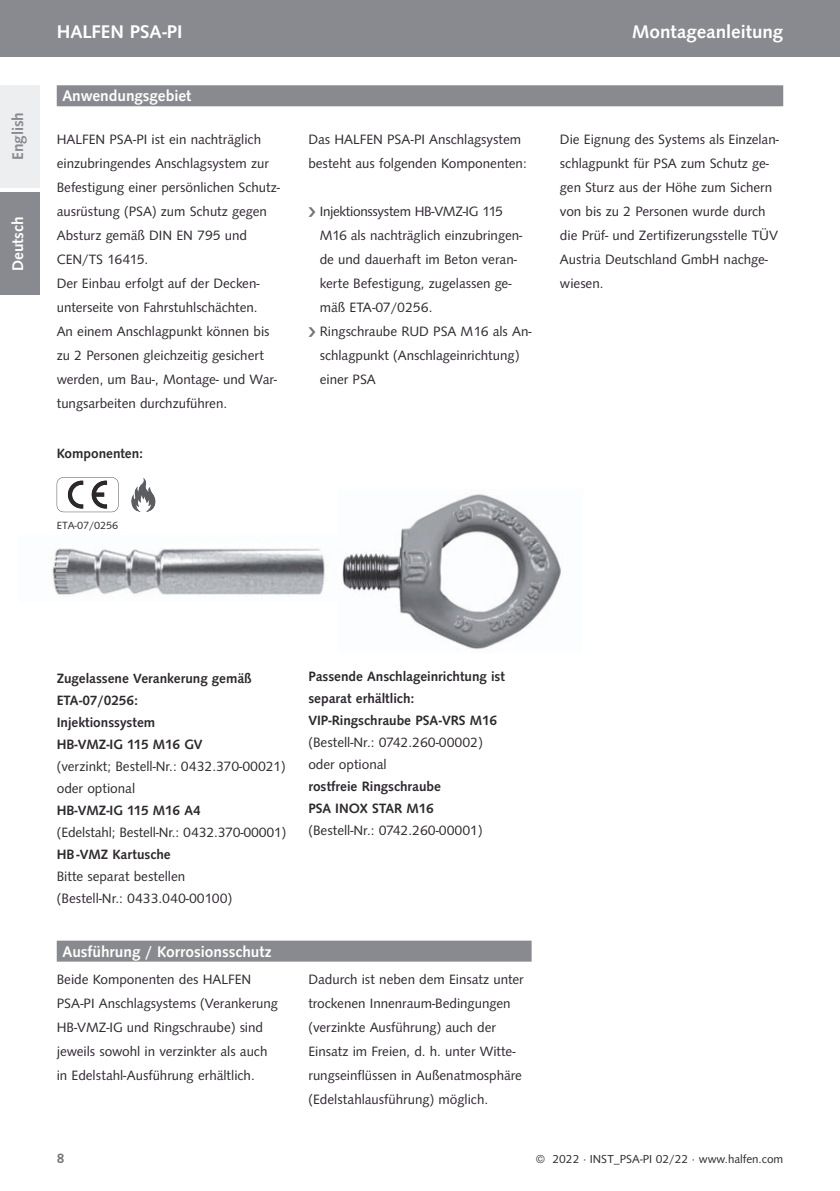
<style>
.page{position:relative;width:840px;height:1191px;background:#fff}
.page>*{position:absolute;margin:0;border:0;box-sizing:border-box;transform-origin:0 0}
.t1{font:500 19px "Syntax TOT";color:#fff}
.t2{font:500 16px "Syntax TOT";color:#fff}
.t3{font:500 16px "Syntax TOT";color:#888a8f}
.t4{font:14px/24px "Syntax TOT";color:#2c282c}
.t5{font:500 14px/22px "Syntax TOT";color:#2c282c}
.t6{font:500 14px "Syntax TOT";color:#717478}
.t7{font:12px "Syntax TOT";color:#2c282c}
.t8{font:10.8px "Syntax TOT";color:#2c282c}
</style>
<div class="page">
<div style="left:0;top:0;width:839px;height:57px;background:#888a8f"></div>
<div style="left:0;top:193px;width:40px;height:102px;background:#888a8f"></div>
<div style="left:0;top:85px;width:40px;height:102px;background:#edeeef"></div>
<div style="left:57px;top:85px;width:725px;height:21px;background:#888a8f"></div>
<div style="left:57px;top:940px;width:474px;height:21px;background:#888a8f"></div>
<img style="left:342px;top:494px;width:219px;height:155px">
<img style="left:56px;top:482px;width:323px;height:54px">
<img style="left:51px;top:535px;width:290px;height:60px">
<img style="left:342px;top:602px;width:37px;height:47px">
<img style="left:57px;top:477px;width:61px;height:35px">
<img style="left:58px;top:522px;width:60px;height:9px">
<img style="left:130px;top:477px;width:27px;height:35px">
<p class="t3" style="left:12px;top:160px;width:49px;rotate:-90deg">English</p>
<p class="t2" style="left:12px;top:271px;width:56px;rotate:-90deg">Deutsch</p>
<h1 class="t1" style="left:57px;top:25px;width:127px">HALFEN PSA-PI</h1>
<h1 class="t1" style="left:631px;top:25px;width:152px">Montageanleitung</h1>
<p class="t2" style="left:62px;top:90px;width:130px">Anwendungsgebiet</p>
<p class="t4" style="left:57px;top:129px;width:224px">HALFEN PSA-PI ist ein nachträglich einzubringendes Anschlagsystem zur Befestigung einer persönlichen Schutz&shy;ausrüstung (PSA) zum Schutz gegen Absturz gemäß DIN EN 795 und CEN/TS 16415.<br>Der Einbau erfolgt auf der Decken&shy;unterseite von Fahrstuhlschächten.<br>An einem Anschlagpunkt können bis zu 2 Personen gleichzeitig gesichert werden, um Bau-, Montage- und War&shy;tungsarbeiten durchzuführen.</p>
<p class="t5" style="left:57px;top:443px;width:88px">Komponenten:</p>
<p class="t8" style="left:57px;top:521px;width:63px">ETA-07/0256</p>
<p class="t4" style="left:308px;top:129px;width:220px">Das HALFEN PSA-PI Anschlagsystem besteht aus folgenden Komponenten:</p>
<p class="t4" style="left:319px;top:201px;width:213px">Injektionssystem HB-VMZ-IG 115<br>M16 als nachträglich einzubringen&shy;de und dauerhaft im Beton veran&shy;kerte Befestigung, zugelassen ge&shy;mäß ETA-07/0256.<br>Ringschraube RUD PSA M16 als An&shy;schlagpunkt (Anschlageinrichtung) einer PSA</p>
<p class="t4" style="left:559px;top:129px;width:220px">Die Eignung des Systems als Einzelan&shy;schlagpunkt für PSA zum Schutz ge&shy;gen Sturz aus der Höhe zum Sichern von bis zu 2 Personen wurde durch die Prüf- und Zertifizerungsstelle TÜV<br>Austria Deutschland GmbH nachge&shy;wiesen.</p>
<p class="t5" style="left:57px;top:668px;width:196px">Zugelassene Verankerung gemäß<br>ETA-07/0256:<br>Injektionssystem<br>HB-VMZ-IG 115 M16 GV</p>
<p class="t4" style="left:57px;top:756px;width:230px;line-height:22px">(verzinkt; Bestell-Nr.: 0432.370-00021) oder optional</p>
<p class="t5" style="left:57px;top:800px;width:145px">HB-VMZ-IG 115 M16 A4</p>
<p class="t4" style="left:57px;top:821px;width:231px">(Edelstahl; Bestell-Nr.: 0432.370-00001)</p>
<p class="t5" style="left:57px;top:844px;width:115px">HB -VMZ Kartusche</p>
<p class="t4" style="left:57px;top:866px;width:177px;line-height:22px">Bitte separat bestellen (Bestell-Nr.: 0433.040-00100)</p>
<p class="t2" style="left:62px;top:945px;width:210px">Ausführung / Korrosionsschutz</p>
<p class="t4" style="left:57px;top:969px;width:223px">Beide Komponenten des HALFEN PSA-PI Anschlagsystems (Verankerung HB-VMZ-IG und Ringschraube) sind jeweils sowohl in verzinkter als auch in Edelstahl-Ausführung erhältlich.</p>
<p class="t5" style="left:308px;top:666px;width:198px">Passende Anschlageinrichtung ist separat erhältlich:<br>VIP-Ringschraube PSA-VRS M16</p>
<p class="t4" style="left:308px;top:732px;width:176px;line-height:22px">(Bestell-Nr.: 0742.260-00002) oder optional</p>
<p class="t5" style="left:308px;top:776px;width:134px">rostfreie Ringschraube<br>PSA INOX STAR M16</p>
<p class="t4" style="left:308px;top:819px;width:175px">(Bestell-Nr.: 0742.260-00001)</p>
<p class="t4" style="left:308px;top:969px;width:217px">Dadurch ist neben dem Einsatz unter trockenen Innenraum-Bedingungen (verzinkte Ausführung) auch der Einsatz im Freien, d. h. unter Witte&shy;rungseinflüssen in Außenatmosphäre (Edelstahlausführung) möglich.</p>
<p class="t6" style="left:57px;top:1152px;width:9px">8</p>
<p class="t7" style="left:535px;top:1154px;width:249px">© 2022 · INST_PSA-PI 02/22 · www.halfen.com</p>
</div>
